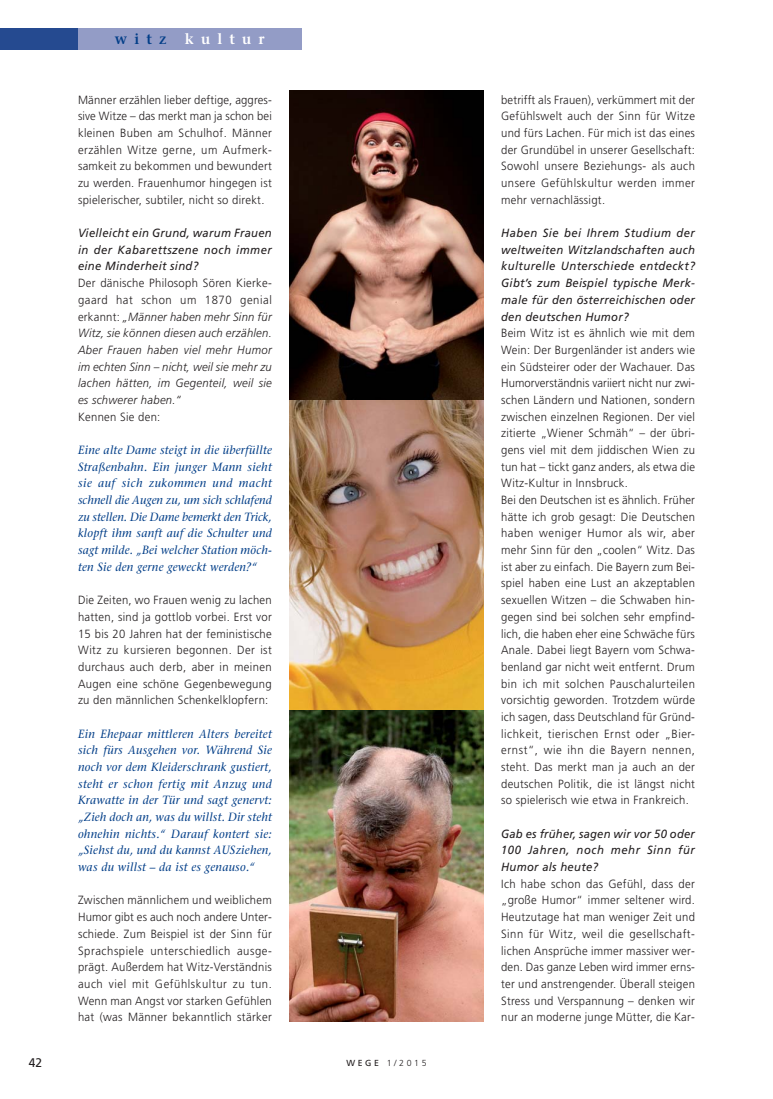
<style>
.page{position:relative;width:773px;height:1099px;background:#fff}
.page>*{position:absolute;margin:0;border:0;box-sizing:border-box;transform-origin:0 0}
.t1{font:600 15px "Stone Serif Std";letter-spacing:.5em;color:#fff;scale:.95 1}
.t2{font:12.5px "Frutiger";color:#231f20;scale:.95 1}
.t3{font:300 11.88px/16.6px "Frutiger";letter-spacing:.025em;color:#231f20;text-align:justify;scale:.95 1}
.t4{font:italic 500 11.88px/16.6px "Stone Serif Std";letter-spacing:.025em;color:#023e88;text-align:justify;scale:.95 1}
.t5{font:italic 11.88px/16.6px "Frutiger";letter-spacing:.025em;color:#231f20;text-align:justify;scale:.95 1}
.t6{font:italic 300 11.88px/16.6px "Frutiger";letter-spacing:.025em;color:#231f20;text-align:justify;scale:.95 1}
.t7{font:300 8.75px "Frutiger";color:#231f20}
.s1{color:#023e88}
.s2{font-style:normal}
.s3{font-weight:400}
</style>
<div class="page">
<div style="left:0;top:28px;width:301px;height:22px;background:#254a90"></div>
<div style="left:78px;top:28px;width:223px;height:22px;background:#939cc6"></div>
<img style="left:289px;top:90px;width:194px;height:930px">
<p class="t2" style="left:29px;top:1057px;width:16px">42</p>
<p class="t1" style="left:115px;top:30px;width:159px"><span class="s1">witz</span> kultur</p>
<p class="t3" style="left:78px;top:92px;width:205px">Männer erzählen lieber deftige, aggres&shy;sive Witze – das merkt man ja schon bei kleinen Buben am Schulhof. Männer erzählen Witze gerne, um Aufmerk&shy;samkeit zu bekommen und bewundert zu werden. Frauenhumor hingegen ist spielerischer, subtiler, nicht so direkt.</p>
<p class="t5" style="left:78px;top:225px;width:205px">Vielleicht ein Grund, warum Frauen in der Kabarettszene noch immer eine Minderheit sind?</p>
<p class="t6" style="left:78px;top:275px;width:205px"><span class="s2">Der dänische Philosoph Sören Kierke&shy;gaard hat schon um 1870 genial erkannt:</span> „Männer haben mehr Sinn für Witz, sie können diesen auch erzählen.<br>Aber Frauen haben viel mehr Humor im echten Sinn – nicht, weil sie mehr zu lachen hätten, im Gegenteil, weil sie es schwerer haben.“</p>
<p class="t3" style="left:78px;top:409px;width:88px">Kennen Sie den:</p>
<p class="t4" style="left:78px;top:442px;width:205px">Eine alte Dame steigt in die überfüllte Straßenbahn. Ein junger Mann sieht sie auf sich zukommen und macht schnell die Augen zu, um sich schlafend zu stellen. Die Dame bemerkt den Trick, klopft ihm sanft auf die Schulter und sagt milde. „Bei welcher Station möch&shy;ten Sie den gerne geweckt werden?“</p>
<p class="t3" style="left:78px;top:592px;width:205px">Die Zeiten, wo Frauen wenig zu lachen hatten, sind ja gottlob vorbei. Erst vor 15 bis 20 Jahren hat der feministische Witz zu kursieren begonnen. Der ist durchaus auch derb, aber in meinen Augen eine schöne Gegenbewegung zu den männlichen Schenkelklopfern:</p>
<p class="t4" style="left:78px;top:726px;width:205px">Ein Ehepaar mittleren Alters bereitet sich fürs Ausgehen vor. Während Sie noch vor dem Kleiderschrank gustiert, steht er schon fertig mit Anzug und Krawatte in der Tür und sagt genervt: „Zieh doch an, was du willst. Dir steht ohnehin nichts.“ Darauf kontert sie: „Siehst du, und du kannst AUSziehen, was du willst – da ist es genauso.“</p>
<p class="t3" style="left:78px;top:892px;width:205px">Zwischen männlichem und weiblichem Humor gibt es auch noch andere Unter&shy;schiede. Zum Beispiel ist der Sinn für Sprachspiele unterschiedlich ausge&shy;prägt. Außerdem hat Witz-Verständnis auch viel mit Gefühlskultur zu tun.<br>Wenn man Angst vor starken Gefühlen hat (was Männer bekanntlich stärker</p>
<p class="t7" style="left:346px;top:1059px;width:82px"><span class="s3">WEGE</span> 1/2015</p>
<p class="t3" style="left:501px;top:92px;width:205px">betrifft als Frauen), verkümmert mit der Gefühlswelt auch der Sinn für Witze und fürs Lachen. Für mich ist das eines der Grundübel in unserer Gesellschaft:<br>Sowohl unsere Beziehungs- als auch unsere Gefühlskultur werden immer mehr vernachlässigt.</p>
<p class="t5" style="left:501px;top:225px;width:205px">Haben Sie bei Ihrem Studium der weltweiten Witzlandschaften auch kulturelle Unterschiede entdeckt?<br>Gibt’s zum Beispiel typische Merk&shy;male für den österreichischen oder den deutschen Humor?</p>
<p class="t3" style="left:501px;top:326px;width:205px;text-align:left">Beim Witz ist es ähnlich wie mit dem Wein: Der Burgenländer ist anders wie ein Südsteirer oder der Wachauer. Das Humorverständnis variiert nicht nur zwi&shy;schen Ländern und Nationen, sondern zwischen einzelnen Regionen. Der viel zitierte „Wiener Schmäh“ – der übri&shy;gens viel mit dem jiddischen Wien zu tun hat – tickt ganz anders, als etwa die Witz-Kultur in Innsbruck.<br>Bei den Deutschen ist es ähnlich. Früher hätte ich grob gesagt: Die Deutschen haben weniger Humor als wir, aber mehr Sinn für den „coolen“ Witz. Das ist aber zu einfach. Die Bayern zum Bei&shy;spiel haben eine Lust an akzeptablen sexuellen Witzen – die Schwaben hin&shy;gegen sind bei solchen sehr empfind&shy;lich, die haben eher eine Schwäche fürs Anale. Dabei liegt Bayern vom Schwa&shy;benland gar nicht weit entfernt. Drum bin ich mit solchen Pauschalurteilen vorsichtig geworden. Trotzdem würde ich sagen, dass Deutschland für Gründ&shy;lichkeit, tierischen Ernst oder „Bier&shy;ernst“, wie ihn die Bayern nennen, steht. Das merkt man ja auch an der deutschen Politik, die ist längst nicht so spielerisch wie etwa in Frankreich.</p>
<p class="t5" style="left:501px;top:826px;width:205px">Gab es früher, sagen wir vor 50 oder 100 Jahren, noch mehr Sinn für Humor als heute?</p>
<p class="t3" style="left:501px;top:876px;width:205px">Ich habe schon das Gefühl, dass der „große Humor“ immer seltener wird.<br>Heutzutage hat man weniger Zeit und Sinn für Witz, weil die gesellschaft&shy;lichen Ansprüche immer massiver wer&shy;den. Das ganze Leben wird immer erns&shy;ter und anstrengender. Überall steigen Stress und Verspannung – denken wir nur an moderne junge Mütter, die Kar-</p>
</div>
